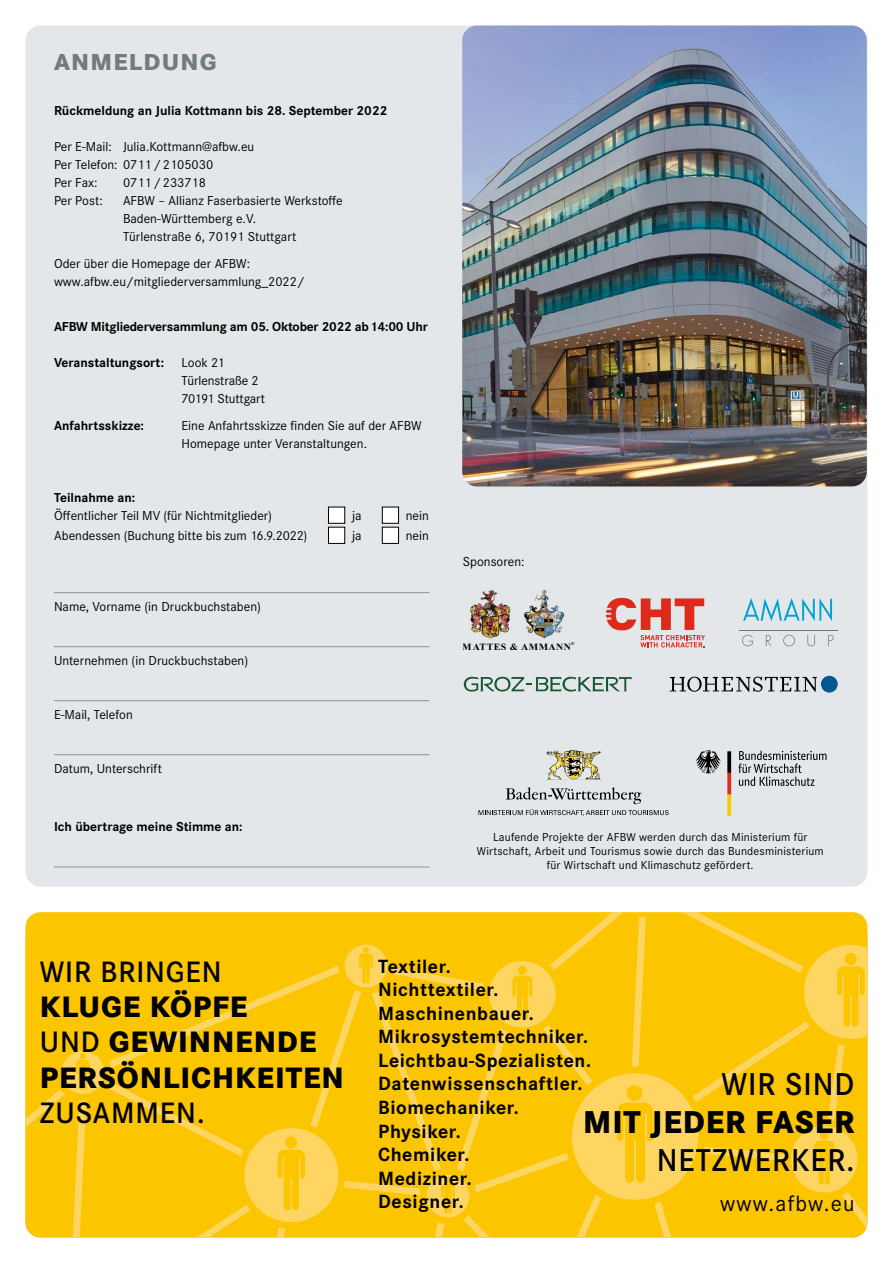
<style>
.page{position:relative;width:893px;height:1263px;background:#fff}
.page>*{position:absolute;margin:0;border:0;box-sizing:border-box;transform-origin:0 0}
.t1{font:600 32.85px "Corporate S";letter-spacing:.03em;color:#010001;scale:.95 1}
.t2{font:800 32.85px "Corporate S";letter-spacing:.03em;color:#010001;scale:.95 1}
.t3{font:800 30.6px/35.4px "Corporate S";letter-spacing:.03em;color:#010001}
.t4{font:600 30.6px "Corporate S";letter-spacing:.03em;color:#010001}
.t5{font:800 24px "Corporate S";letter-spacing:.05em;color:#727b80}
.t6{font:22.95px "Corporate S";letter-spacing:.05em;color:#010001}
.t7{font:700 19.8px/23.5px "Corporate S";letter-spacing:.03em;color:#010001}
.t8{font:13.5px/18px "Corporate S";color:#000}
.t9{font:700 13.5px "Corporate S";color:#000}
.t10{font:12px/14.2px "Corporate S";letter-spacing:.015em;color:#000;text-align:center}
.t11{font:700 9.6px "Times New Roman";letter-spacing:.05em;color:#000;scale:1.04 1}
.t12{font:4.2px "Arial";color:#000;scale:1.04 1}
.s1{font-weight:600}
</style>
<div class="page">
<div style="left:26px;top:26px;width:841px;height:861px;background:#e3e7e9;border-radius:15px"></div>
<img style="left:546px;top:750px;width:55px;height:30px">
<svg style="left:478px;top:787px;width:191px;height:29px"></svg>
<svg style="left:696px;top:750px;width:25px;height:24px"></svg>
<svg style="left:727px;top:751px;width:4px;height:65px"></svg>
<svg style="left:738px;top:751px;width:88px;height:35px"></svg>
<svg style="left:742px;top:635px;width:11px;height:11px"></svg>
<svg style="left:766px;top:635px;width:5px;height:11px"></svg>
<svg style="left:783px;top:635px;width:12px;height:11px"></svg>
<svg style="left:807px;top:635px;width:8px;height:11px"></svg>
<svg style="left:828px;top:635px;width:6px;height:11px"></svg>
<hr style="left:739px;top:630px;width:99px;height:1px;background:#757574">
<svg style="left:743px;top:598px;width:89px;height:23px"></svg>
<svg style="left:606px;top:598px;width:99px;height:49px"></svg>
<img style="left:470px;top:590px;width:95px;height:49px">
<svg style="left:670px;top:677px;width:147px;height:15px"></svg>
<div style="left:821px;top:676px;width:17px;height:16px;background:#005792;border-radius:50%"></div>
<svg style="left:464px;top:677px;width:168px;height:14px"></svg>
<svg style="left:26px;top:912px;width:841px;height:325px;background:#fbc70f"></svg>
<img style="left:462px;top:26px;width:405px;height:460px">
<div style="left:328px;top:507px;width:17px;height:17px;background:#fff;border:1px solid #000"></div>
<div style="left:382px;top:507px;width:17px;height:17px;background:#fff;border:1px solid #000"></div>
<div style="left:328px;top:527px;width:17px;height:17px;background:#fff;border:1px solid #000"></div>
<div style="left:382px;top:527px;width:17px;height:17px;background:#fff;border:1px solid #000"></div>
<hr style="left:54px;top:592px;width:375px;height:1px;background:#899297">
<hr style="left:54px;top:646px;width:375px;height:1px;background:#899297">
<hr style="left:54px;top:700px;width:375px;height:1px;background:#899297">
<hr style="left:54px;top:754px;width:375px;height:1px;background:#899297">
<hr style="left:54px;top:866px;width:375px;height:1px;background:#899297">
<h3 class="t5" style="left:54px;top:45px;width:164px">ANMELDUNG</h3>
<p class="t9" style="left:54px;top:102px;width:335px">Rückmeldung an Julia Kottmann bis 28. September 2022</p>
<p class="t8" style="left:54px;top:137px;width:202px">Per E-Mail: Julia.Kottmann@afbw.eu<br>Per Telefon: 0711 / 2105030<br>Per Fax:</p>
<p class="t8" style="left:123px;top:173px;width:85px">0711 / 233718</p>
<p class="t8" style="left:54px;top:191px;width:50px">Per Post:</p>
<p class="t8" style="left:123px;top:191px;width:221px">AFBW – Allianz Faserbasierte Werkstoffe<br>Baden-Württemberg e.V.<br>Türlenstraße 6, 70191 Stuttgart</p>
<p class="t8" style="left:54px;top:254px;width:252px">Oder über die Homepage der AFBW: www.afbw.eu/mitgliederversammlung_2022/</p>
<p class="t9" style="left:54px;top:317px;width:375px">AFBW Mitgliederversammlung am 05. Oktober 2022 ab 14:00 Uhr</p>
<p class="t9" style="left:54px;top:353px;width:112px">Veranstaltungsort:</p>
<p class="t8" style="left:181px;top:353px;width:85px">Look 21<br>Türlenstraße 2<br>70191 Stuttgart</p>
<p class="t9" style="left:54px;top:416px;width:92px">Anfahrtsskizze:</p>
<p class="t8" style="left:181px;top:416px;width:242px">Eine Anfahrtsskizze finden Sie auf der AFBW<br>Homepage unter Veranstaltungen.</p>
<p class="t9" style="left:54px;top:488px;width:83px">Teilnahme an:</p>
<p class="t8" style="left:54px;top:506px;width:220px">Öffentlicher Teil MV (für Nichtmitglieder)</p>
<p class="t8" style="left:352px;top:506px;width:11px">ja</p>
<p class="t8" style="left:406px;top:506px;width:25px">nein</p>
<p class="t8" style="left:54px;top:526px;width:255px">Abendessen (Buchung bitte bis zum 16.9.2022)</p>
<p class="t8" style="left:352px;top:526px;width:11px">ja</p>
<p class="t8" style="left:406px;top:526px;width:25px">nein</p>
<p class="t8" style="left:54px;top:597px;width:208px">Name, Vorname (in Druckbuchstaben)</p>
<p class="t8" style="left:54px;top:651px;width:196px">Unternehmen (in Druckbuchstaben)</p>
<p class="t8" style="left:54px;top:705px;width:80px">E-Mail, Telefon</p>
<p class="t8" style="left:54px;top:759px;width:109px">Datum, Unterschrift</p>
<p class="t9" style="left:54px;top:817px;width:190px">Ich übertrage meine Stimme an:</p>
<p class="t8" style="left:463px;top:552px;width:63px">Sponsoren:</p>
<p class="t11" style="left:463px;top:640px;width:105px">MATTES &amp; AMMANN</p>
<p class="t12" style="left:571px;top:641px;width:5px">®</p>
<p class="t10" style="left:477px;top:829px;width:349px">Laufende Projekte der AFBW werden durch das Ministerium für<br>Wirtschaft, Arbeit und Tourismus sowie durch das Bundesministerium für Wirtschaft und Klimaschutz gefördert.</p>
<h2 class="t4" style="left:40px;top:951px;width:183px">WIR BRINGEN</h2>
<h2 class="t3" style="left:40px;top:988px;width:306px">KLUGE KÖPFE<br><span class="s1">UND</span> GEWINNENDE<br>PERSÖNLICHKEITEN</h2>
<h2 class="t4" style="left:40px;top:1092px;width:166px">ZUSAMMEN.</h2>
<h3 class="t7" style="left:378px;top:954px;width:214px">Textiler.<br>Nichttextiler.<br>Maschinenbauer.<br>Mikrosystemtechniker.<br>Leichtbau-Spezialisten.<br>Datenwissenschaftler.<br>Biomechaniker.<br>Physiker.<br>Chemiker.<br>Mediziner.<br>Designer.</h3>
<h1 class="t1" style="left:721px;top:1062px;width:141px">WIR SIND</h1>
<h1 class="t2" style="left:583px;top:1099px;width:287px">MIT JEDER FASER</h1>
<h1 class="t1" style="left:657px;top:1138px;width:209px">NETZWERKER.</h1>
<h3 class="t6" style="left:720px;top:1188px;width:136px">www.afbw.eu</h3>
</div>
